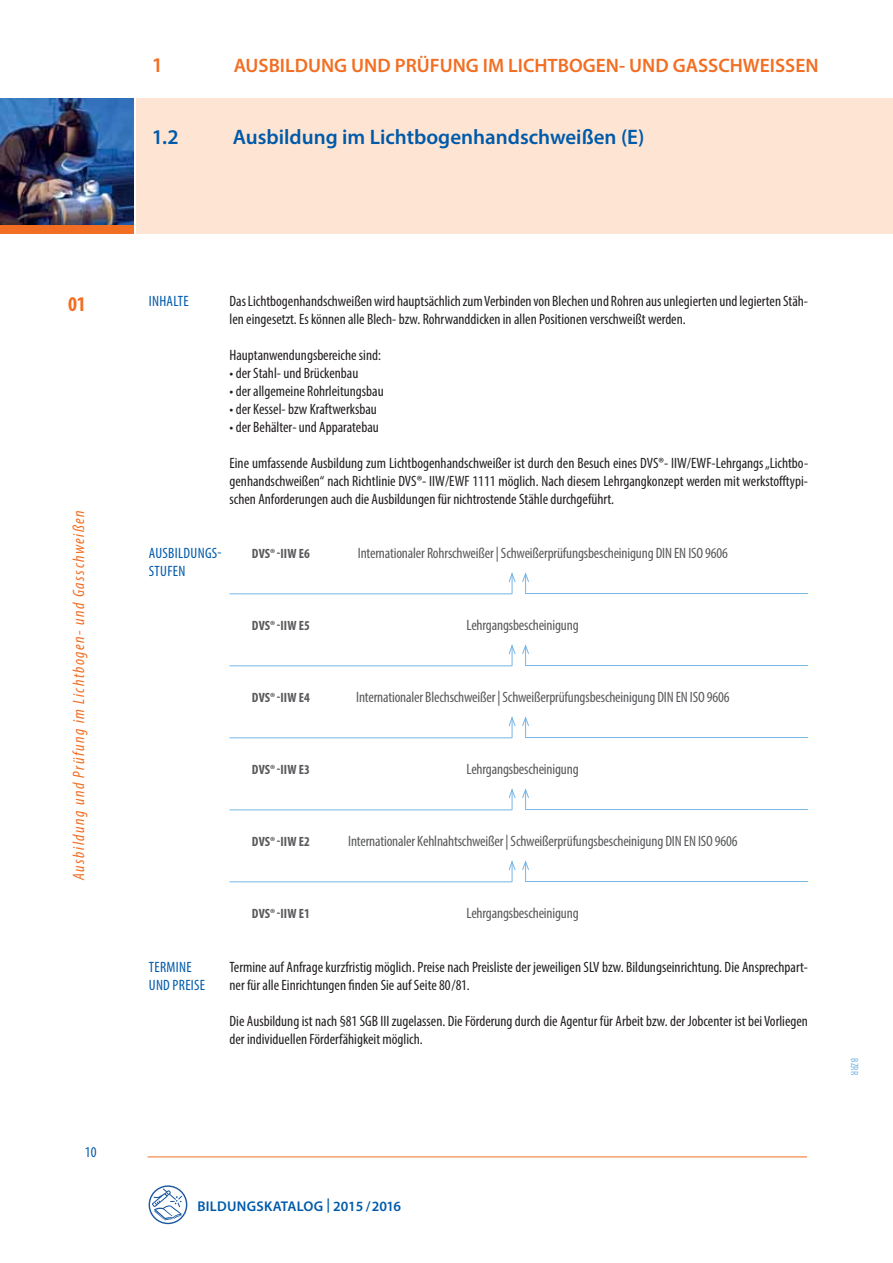
<style>
.page{position:relative;width:893px;height:1263px;background:#fff}
.page>*{position:absolute;margin:0;border:0;box-sizing:border-box;transform-origin:0 0}
.t1{font:600 21px "Myriad Pro";color:#005aaa}
.t2{font:700 condensed 21px "Myriad Pro";color:#f26e22}
.t3{font:600 21px "Myriad Pro";color:#f26e22}
.t4{font:600 19.5px "Myriad Pro";color:#f26e22}
.t5{font:italic condensed 16.5px "Myriad Pro";letter-spacing:.09em;color:#f26e22}
.t6{font:condensed 15px/18px "Myriad Pro";color:#231f20}
.t7{font:condensed 15px "Myriad Pro";letter-spacing:-.01em;color:#58595b}
.t8{font:condensed 15px/18px "Myriad Pro";letter-spacing:.02em;color:#005aaa}
.t9{font:600 14.1px "Myriad Pro";letter-spacing:.02em;color:#005aaa}
.t10{font:700 condensed 13.5px "Myriad Pro";letter-spacing:.01em;color:#58595b}
.t11{font:condensed 10.5px "Myriad Pro";color:#77b6e4}
</style>
<div class="page">
<div style="left:136px;top:98px;width:756px;height:136px;background:#fee5d3"></div>
<img style="left:0;top:98px;width:134px;height:127px">
<div style="left:0;top:225px;width:134px;height:9px;background:#f26e22"></div>
<hr style="left:148px;top:1157px;width:659px;height:1px;background:#f26e22">
<hr style="left:229px;top:594px;width:283px;height:1px;background:#77b6e4">
<hr style="left:525px;top:593px;width:283px;height:1px;background:#77b6e4">
<svg style="left:508px;top:572px;width:7px;height:22px"></svg>
<svg style="left:522px;top:572px;width:7px;height:22px"></svg>
<hr style="left:229px;top:666px;width:283px;height:1px;background:#77b6e4">
<hr style="left:525px;top:665px;width:283px;height:1px;background:#77b6e4">
<svg style="left:508px;top:644px;width:7px;height:22px"></svg>
<svg style="left:522px;top:644px;width:7px;height:22px"></svg>
<hr style="left:229px;top:738px;width:283px;height:1px;background:#77b6e4">
<hr style="left:525px;top:737px;width:283px;height:1px;background:#77b6e4">
<svg style="left:508px;top:716px;width:7px;height:22px"></svg>
<svg style="left:522px;top:716px;width:7px;height:22px"></svg>
<hr style="left:229px;top:810px;width:283px;height:1px;background:#77b6e4">
<hr style="left:525px;top:809px;width:283px;height:1px;background:#77b6e4">
<svg style="left:508px;top:788px;width:7px;height:22px"></svg>
<svg style="left:522px;top:788px;width:7px;height:22px"></svg>
<hr style="left:229px;top:882px;width:283px;height:1px;background:#77b6e4">
<hr style="left:525px;top:881px;width:283px;height:1px;background:#77b6e4">
<svg style="left:508px;top:860px;width:7px;height:22px"></svg>
<svg style="left:522px;top:860px;width:7px;height:22px"></svg>
<svg style="left:148px;top:1185px;width:40px;height:39px"></svg>
<h1 class="t3" style="left:152px;top:57px;width:13px">1</h1>
<h2 class="t4" style="left:234px;top:58px;width:586px">AUSBILDUNG UND PRÜFUNG IM LICHTBOGEN- UND GASSCHWEISSEN</h2>
<h1 class="t1" style="left:152px;top:129px;width:28px">1.2</h1>
<h1 class="t1" style="left:233px;top:129px;width:413px">Ausbildung im Lichtbogenhandschweißen (E)</h1>
<h1 class="t2" style="left:68px;top:292px;width:19px">01</h1>
<p class="t5" style="left:72px;top:880px;width:371px;rotate:-90deg">Ausbildung und Prüfung im Lichtbogen- und Gasschweißen</p>
<p class="t8" style="left:85px;top:1144px;width:13px">10</p>
<p class="t8" style="left:149px;top:293px;width:41px">INHALTE</p>
<p class="t6" style="left:229px;top:293px;width:580px">Das Lichtbogenhandschweißen wird hauptsächlich zum Verbinden von Blechen und Rohren aus unlegierten und legierten Stäh&shy;len eingesetzt. Es können alle Blech- bzw. Rohrwanddicken in allen Positionen verschweißt werden.</p>
<p class="t6" style="left:229px;top:347px;width:153px">Hauptanwendungsbereiche sind:</p>
<p class="t6" style="left:229px;top:365px;width:130px">• der Stahl- und Brückenbau</p>
<p class="t6" style="left:229px;top:383px;width:156px">• der allgemeine Rohrleitungsbau</p>
<p class="t6" style="left:229px;top:401px;width:149px">• der Kessel- bzw Kraftwerksbau</p>
<p class="t6" style="left:229px;top:419px;width:151px">• der Behälter- und Apparatebau</p>
<p class="t6" style="left:229px;top:455px;width:580px;text-align:justify">Eine umfassende Ausbildung zum Lichtbogenhandschweißer ist durch den Besuch eines DVS®- IIW/EWF-Lehrgangs „Lichtbo&shy;genhandschweißen“ nach Richtlinie DVS®- IIW/EWF 1111 möglich. Nach diesem Lehrgangkonzept werden mit werkstofftypi&shy;schen Anforderungen auch die Ausbildungen für nichtrostende Stähle durchgeführt.</p>
<p class="t8" style="left:149px;top:545px;width:74px">AUSBILDUNGS-<br>STUFEN</p>
<p class="t10" style="left:252px;top:546px;width:59px">DVS® -IIW E6</p>
<p class="t7" style="left:358px;top:547px;width:371px">Internationaler Rohrschweißer | Schweißerprüfungsbescheinigung DIN EN ISO 9606</p>
<p class="t10" style="left:252px;top:618px;width:59px">DVS® -IIW E5</p>
<p class="t7" style="left:466px;top:619px;width:114px">Lehrgangsbescheinigung</p>
<p class="t10" style="left:252px;top:690px;width:59px">DVS® -IIW E4</p>
<p class="t7" style="left:356px;top:691px;width:375px">Internationaler Blechschweißer | Schweißerprüfungsbescheinigung DIN EN ISO 9606</p>
<p class="t10" style="left:252px;top:762px;width:59px">DVS® -IIW E3</p>
<p class="t7" style="left:466px;top:763px;width:114px">Lehrgangsbescheinigung</p>
<p class="t10" style="left:252px;top:834px;width:59px">DVS® -IIW E2</p>
<p class="t7" style="left:348px;top:835px;width:391px">Internationaler Kehlnahtschweißer | Schweißerprüfungsbescheinigung DIN EN ISO 9606</p>
<p class="t10" style="left:252px;top:906px;width:59px">DVS® -IIW E1</p>
<p class="t7" style="left:466px;top:907px;width:114px">Lehrgangsbescheinigung</p>
<p class="t8" style="left:149px;top:959px;width:58px">TERMINE<br>UND PREISE</p>
<p class="t6" style="left:229px;top:959px;width:580px">Termine auf Anfrage kurzfristig möglich. Preise nach Preisliste der jeweiligen SLV bzw. Bildungseinrichtung. Die Ansprechpart&shy;ner für alle Einrichtungen finden Sie auf Seite 80/81.</p>
<p class="t6" style="left:229px;top:1013px;width:580px">Die Ausbildung ist nach §81 SGB III zugelassen. Die Förderung durch die Agentur für Arbeit bzw. der Jobcenter ist bei Vorliegen der individuellen Förderfähigkeit möglich.</p>
<p class="t11" style="left:858px;top:1058px;width:18px;rotate:90deg">BZRR</p>
<p class="t9" style="left:197px;top:1201px;width:205px">BILDUNGSKATALOG | 2015 / 2016</p>
</div>
